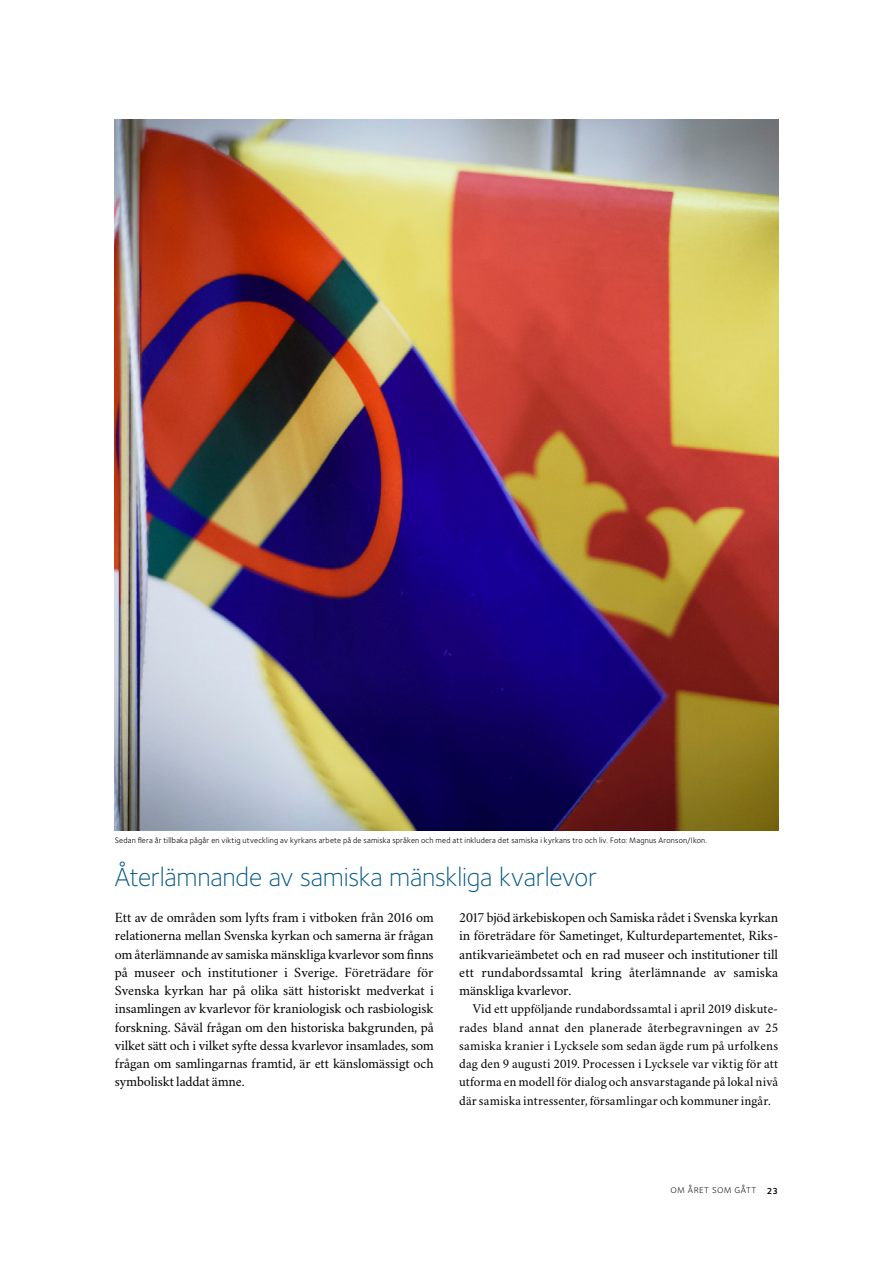
<style>
.page{position:relative;width:893px;height:1263px;background:#fff}
.page>*{position:absolute;margin:0;border:0;box-sizing:border-box;transform-origin:0 0}
.t1{font:300 27px "Foundry Sterling OT3";letter-spacing:-.01em;color:#005884}
.t2{font:14.25px/18.3px "Crimson Svk 2.0";letter-spacing:-.005em;color:#000;text-align:justify}
.t3{font:13.5px/18.3px "Crimson Svk 2.0";letter-spacing:.005em;color:#000;text-align:justify}
.t4{font:300 11.25px "Foundry Sterling OT3";letter-spacing:.035em;color:#000}
.t5{font:8.1px "Foundry Sterling OT3";letter-spacing:.02em;color:#000}
.s1{font-weight:600;font-size:9px}
</style>
<div class="page">
<img style="left:115px;top:119px;width:663px;height:712px">
<p class="t5" style="left:115px;top:835px;width:594px">Sedan flera år tillbaka pågår en viktig utveckling av kyrkans arbete på de samiska språken och med att inkludera det samiska i kyrkans tro och liv. Foto: Magnus Aronson/Ikon.</p>
<h1 class="t1" style="left:115px;top:857px;width:484px">Återlämnande av samiska mänskliga kvarlevor</h1>
<p class="t2" style="left:115px;top:907px;width:321px">Ett av de områden som lyfts fram i vitboken från 2016 om relationerna mellan Svenska kyrkan och samerna är frågan om återlämnande av samiska mänskliga kvarlevor som finns på museer och institutioner i Sverige. Företrädare för Svenska kyrkan har på olika sätt historiskt medverkat i insamlingen av kvarlevor för kraniologisk och rasbiologisk forskning. Såväl frågan om den historiska bakgrunden, på vilket sätt och i vilket syfte dessa kvarlevor insamlades, som frågan om samlingarnas framtid, är ett känslomässigt och symboliskt laddat ämne.</p>
<p class="t2" style="left:459px;top:907px;width:320px">2017 bjöd ärkebiskopen och Samiska rådet i Svenska kyrkan in företrädare för Sametinget, Kulturdepartementet, Riks&shy;antikvarieämbetet och en rad museer och institutioner till ett rundabordssamtal kring återlämnande av samiska mänskliga kvarlevor.</p>
<p class="t3" style="left:459px;top:999px;width:320px;text-indent:14px">Vid ett uppföljande rundabordssamtal i april 2019 diskute&shy;rades bland annat den planerade återbegravningen av 25 samiska kranier i Lycksele som sedan ägde rum på urfolkens dag den 9 augusti 2019. Processen i Lycksele var viktig för att utforma en modell för dialog och ansvarstagande på lokal nivå där samiska intressenter, församlingar och kommuner ingår.</p>
<p class="t4" style="left:670px;top:1181px;width:109px">om året som gått <span class="s1">23</span></p>
</div>
